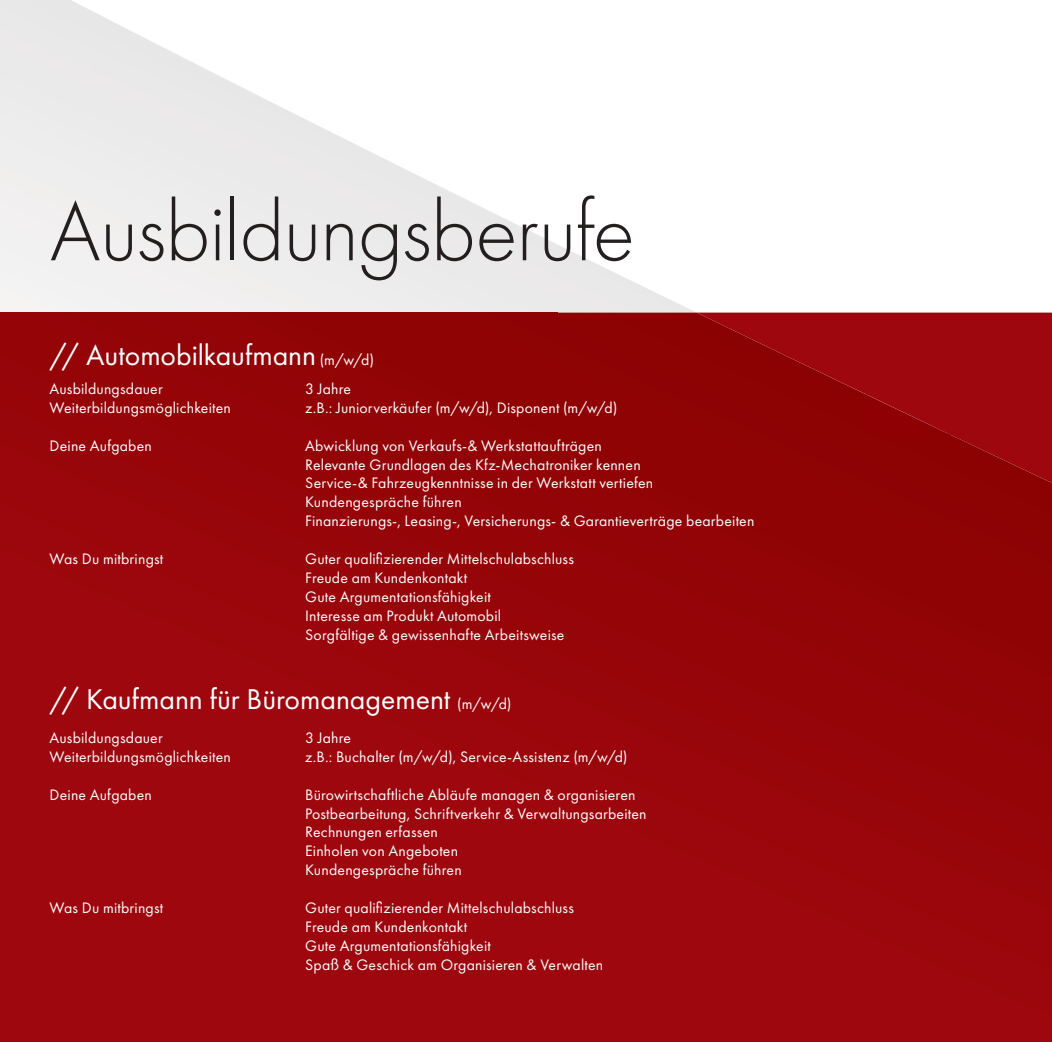
<style>
.page{position:relative;width:1052px;height:1042px;background:#fff}
.page>*{position:absolute;margin:0;border:0;box-sizing:border-box;transform-origin:0 0}
.t1{font:300 87.5px "Futura PT";letter-spacing:-.01em;color:#241f1f}
.t2{font:29.75px "Futura PT";color:#fff}
.t3{font:15.75px/18.9px "Futura PT";letter-spacing:.01em;color:#fff}
.s1{font-size:15.75px}
</style>
<div class="page">
<img style="left:0;top:63px;width:348px;height:250px">
<img style="left:348px;top:188px;width:232px;height:125px">
<img style="left:580px;top:256px;width:117px;height:57px">
<div style="left:867px;top:313px;width:185px;height:121px;background:#9d070d"></div>
<img style="left:0;top:313px;width:867px;height:729px">
<div style="left:866px;top:434px;width:186px;height:608px;background:#950508"></div>
<img style="left:866px;top:394px;width:85px;height:41px">
<h1 class="t1" style="left:50px;top:181px;width:587px">Ausbildungsberufe</h1>
<h2 class="t2" style="left:50px;top:337px;width:326px">// Automobilkaufmann <span class="s1">(m/w/d)</span></h2>
<p class="t3" style="left:50px;top:379px;width:115px">Ausbildungsdauer</p>
<p class="t3" style="left:305px;top:379px;width:47px">3 Jahre</p>
<p class="t3" style="left:50px;top:398px;width:183px">Weiterbildungsmöglichkeiten</p>
<p class="t3" style="left:305px;top:398px;width:313px">z.B.: Juniorverkäufer (m/w/d), Disponent (m/w/d)</p>
<p class="t3" style="left:50px;top:436px;width:104px">Deine Aufgaben</p>
<p class="t3" style="left:305px;top:436px;width:451px">Abwicklung von Verkaufs-&amp; Werkstattaufträgen<br>Relevante Grundlagen des Kfz-Mechatroniker kennen<br>Service-&amp; Fahrzeugkenntnisse in der Werkstatt vertiefen Kundengespräche führen<br>Finanzierungs-, Leasing-, Versicherungs- &amp; Garantieverträge bearbeiten</p>
<p class="t3" style="left:50px;top:549px;width:115px">Was Du mitbringst</p>
<p class="t3" style="left:305px;top:549px;width:270px">Guter qualifizierender Mittelschulabschluss Freude am Kundenkontakt<br>Gute Argumentationsfähigkeit<br>Interesse am Produkt Automobil Sorgfältige &amp; gewissenhafte Arbeitsweise</p>
<h2 class="t2" style="left:50px;top:681px;width:463px">// Kaufmann für Büromanagement <span class="s1">(m/w/d)</span></h2>
<p class="t3" style="left:50px;top:728px;width:115px">Ausbildungsdauer</p>
<p class="t3" style="left:305px;top:728px;width:47px">3 Jahre</p>
<p class="t3" style="left:50px;top:747px;width:183px">Weiterbildungsmöglichkeiten</p>
<p class="t3" style="left:305px;top:747px;width:324px">z.B.: Buchalter (m/w/d), Service-Assistenz (m/w/d)</p>
<p class="t3" style="left:50px;top:785px;width:104px">Deine Aufgaben</p>
<p class="t3" style="left:305px;top:785px;width:343px">Bürowirtschaftliche Abläufe managen &amp; organisieren Postbearbeitung, Schriftverkehr &amp; Verwaltungsarbeiten Rechnungen erfassen<br>Einholen von Angeboten<br>Kundengespräche führen</p>
<p class="t3" style="left:50px;top:898px;width:115px">Was Du mitbringst</p>
<p class="t3" style="left:305px;top:898px;width:300px">Guter qualifizierender Mittelschulabschluss Freude am Kundenkontakt<br>Gute Argumentationsfähigkeit<br>Spaß &amp; Geschick am Organisieren &amp; Verwalten</p>
</div>
